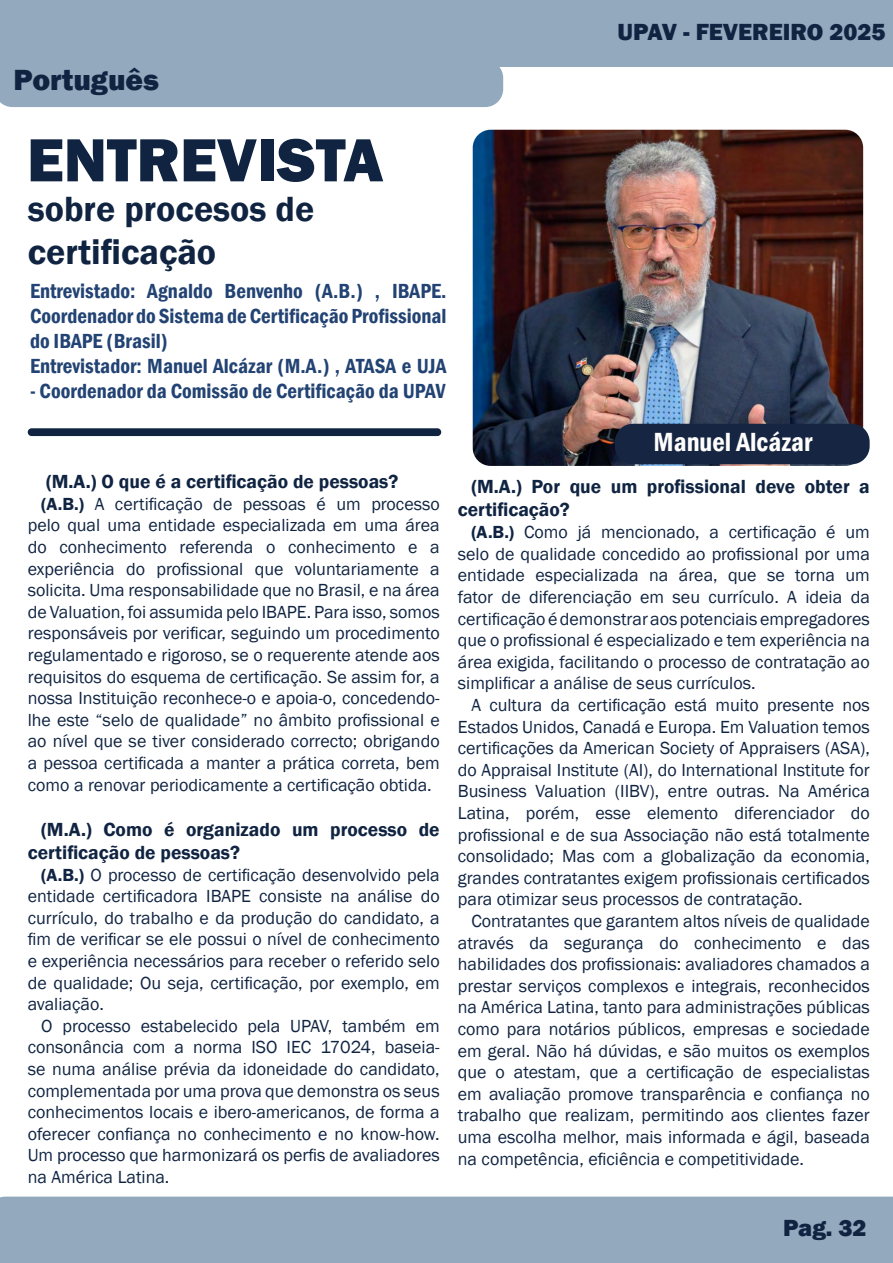
<style>
.page{position:relative;width:893px;height:1263px;background:#fff}
.page>*{position:absolute;margin:0;border:0;box-sizing:border-box;transform-origin:0 0}
.t1{font:800 63px "Franklin Gothic";color:#102442}
.t2{font:600 36px/43.2px "Franklin Gothic";color:#102442}
.t3{font:800 30px "Franklin Gothic";color:#102442}
.t4{font:600 condensed 27px "Franklin Gothic";color:#fffefd}
.t5{font:800 24px "Franklin Gothic";color:#102442}
.t6{font:600 condensed 21px/25.2px "Franklin Gothic";color:#224373}
.t7{font:600 19.5px/23.4px "Franklin Gothic";color:#102442}
.t8{font:18px/21.6px "Franklin Gothic";color:#102442;text-align:justify}
.s1{font-weight:600}
</style>
<div class="page">
<img style="left:473px;top:130px;width:390px;height:336px">
<div style="left:29px;top:429px;width:411px;height:6px;background:#102442;border-radius:3px"></div>
<div style="left:28px;top:428px;width:413px;height:8px;border:2px solid #102442;border-radius:3px"></div>
<div style="left:0;top:67px;width:503px;height:40px;background:#93a9bd"></div>
<div style="left:0;top:0;width:893px;height:67px;background:#93a9bd"></div>
<div style="left:0;top:1196px;width:893px;height:67px;background:#93a9bd"></div>
<div style="left:615px;top:424px;width:255px;height:40px;background:#162642;border-radius:18px"></div>
<h3 class="t3" style="left:14px;top:60px;width:147px">Português</h3>
<h3 class="t5" style="left:618px;top:16px;width:270px">UPAV - FEVEREIRO 2025</h3>
<h1 class="t1" style="left:27px;top:119px;width:358px">ENTREVISTA</h1>
<h2 class="t2" style="left:28px;top:188px;width:288px">sobre procesos de certificação</h2>
<p class="t6" style="left:30px;top:278px;width:418px">Entrevistado: Agnaldo Benvenho (A.B.) , IBAPE.<br>Coordenador do Sistema de Certificação Profissional do IBAPE (Brasil)<br>Entrevistador: Manuel Alcázar (M.A.) , ATASA e UJA</p>
<p class="t6" style="left:30px;top:378px;width:417px">- Coordenador da Comissão de Certificação da UPAV</p>
<p class="t7" style="left:46px;top:470px;width:354px">(M.A.) O que é a certificação de pessoas?</p>
<p class="t8" style="left:28px;top:493px;width:413px;text-indent:14px"><span class="s1">(A.B.)</span> A certificação de pessoas é um processo pelo qual uma entidade especializada em uma área do conhecimento referenda o conhecimento e a experiência do profissional que voluntariamente a solicita. Uma responsabilidade que no Brasil, e na área de Valuation, foi assumida pelo IBAPE. Para isso, somos responsáveis por verificar, seguindo um procedimento regulamentado e rigoroso, se o requerente atende aos requisitos do esquema de certificação. Se assim for, a nossa Instituição reconhece-o e apoia-o, concedendo&shy;lhe este “selo de qualidade” no âmbito profissional e ao nível que se tiver considerado correcto; obrigando a pessoa certificada a manter a prática correta, bem como a renovar periodicamente a certificação obtida.</p>
<p class="t7" style="left:28px;top:818px;width:413px;text-indent:13px">(M.A.) Como é organizado um processo de certificação de pessoas?</p>
<p class="t8" style="left:28px;top:864px;width:413px;text-indent:14px"><span class="s1">(A.B.)</span> O processo de certificação desenvolvido pela entidade certificadora IBAPE consiste na análise do currículo, do trabalho e da produção do candidato, a fim de verificar se ele possui o nível de conhecimento e experiência necessários para receber o referido selo de qualidade; Ou seja, certificação, por exemplo, em avaliação.</p>
<p class="t8" style="left:28px;top:1015px;width:413px;text-indent:14px">O processo estabelecido pela UPAV, também em consonância com a norma ISO IEC 17024, baseia&shy;se numa análise prévia da idoneidade do candidato, complementada por uma prova que demonstra os seus conhecimentos locais e ibero-americanos, de forma a oferecer confiança no conhecimento e no know-how.<br>Um processo que harmonizará os perfis de avaliadores na América Latina.</p>
<h3 class="t4" style="left:654px;top:424px;width:160px">Manuel Alcázar</h3>
<p class="t7" style="left:458px;top:475px;width:413px;text-indent:13px">(M.A.) Por que um profissional deve obter a certificação?</p>
<p class="t8" style="left:458px;top:522px;width:413px;text-indent:14px"><span class="s1">(A.B.)</span> Como já mencionado, a certificação é um selo de qualidade concedido ao profissional por uma entidade especializada na área, que se torna um fator de diferenciação em seu currículo. A ideia da certificação é demonstrar aos potenciais empregadores que o profissional é especializado e tem experiência na área exigida, facilitando o processo de contratação ao simplificar a análise de seus currículos.</p>
<p class="t8" style="left:458px;top:694px;width:413px;text-indent:14px">A cultura da certificação está muito presente nos Estados Unidos, Canadá e Europa. Em Valuation temos certificações da American Society of Appraisers (ASA), do Appraisal Institute (AI), do International Institute for Business Valuation (IIBV), entre outras. Na América Latina, porém, esse elemento diferenciador do profissional e de sua Associação não está totalmente consolidado; Mas com a globalização da economia, grandes contratantes exigem profissionais certificados para otimizar seus processos de contratação.</p>
<p class="t8" style="left:458px;top:910px;width:413px;text-indent:14px">Contratantes que garantem altos níveis de qualidade através da segurança do conhecimento e das habilidades dos profissionais: avaliadores chamados a prestar serviços complexos e integrais, reconhecidos na América Latina, tanto para administrações públicas como para notários públicos, empresas e sociedade em geral. Não há dúvidas, e são muitos os exemplos que o atestam, que a certificação de especialistas em avaliação promove transparência e confiança no trabalho que realizam, permitindo aos clientes fazer uma escolha melhor, mais informada e ágil, baseada na competência, eficiência e competitividade.</p>
<h3 class="t5" style="left:783px;top:1213px;width:85px">Pag. 32</h3>
</div>
